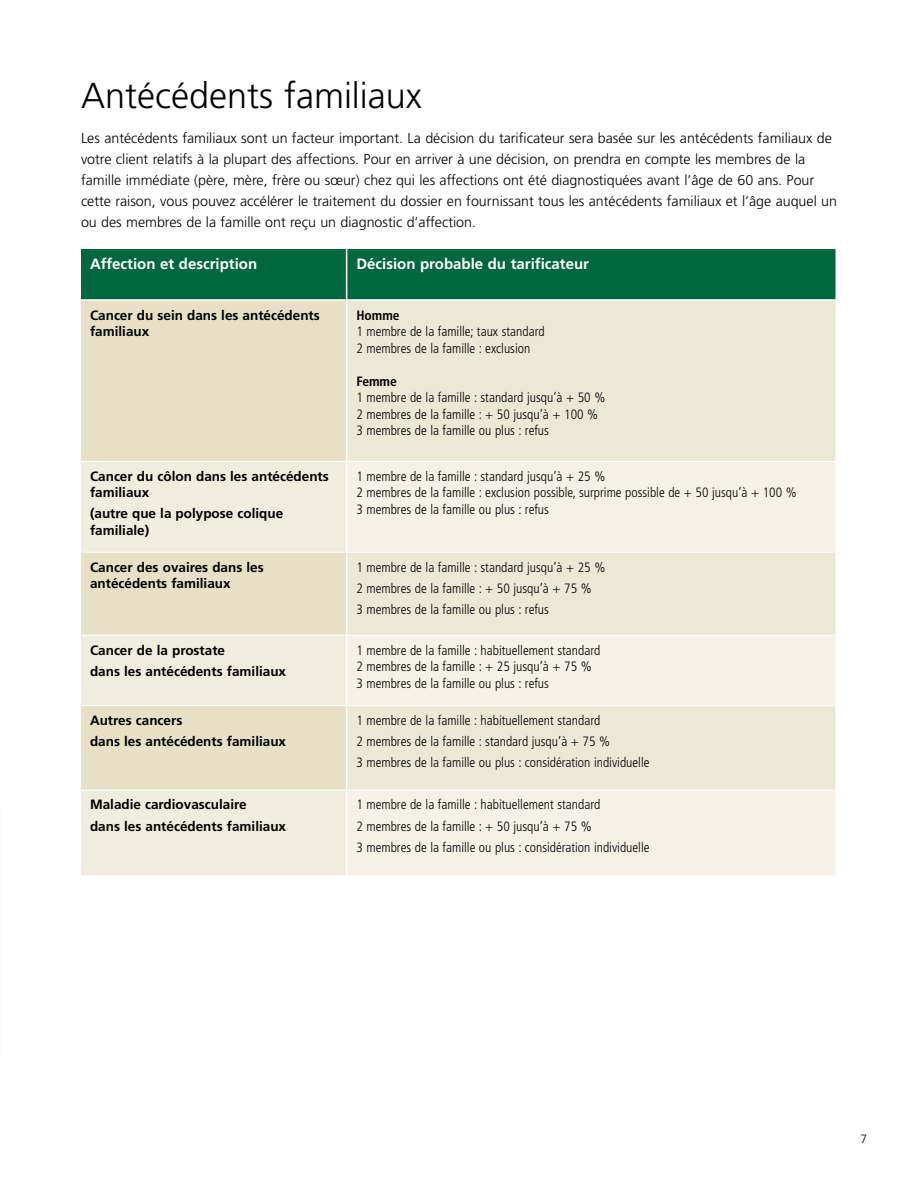
<style>
.page{position:relative;width:918px;height:1188px;background:#fff}
.page>*{position:absolute;margin:0;border:0;box-sizing:border-box;transform-origin:0 0}
.t1{font:300 36px "Frutiger";color:#000}
.t2{font:700 15px "Frutiger";color:#fff}
.t3{font:300 14.25px/21px "Frutiger";color:#000}
.t4{font:300 condensed 13.5px/16.5px "Frutiger";color:#000}
.t5{font:700 13.5px/16.5px "Frutiger";color:#000}
.t6{font:700 condensed 13.5px "Frutiger";color:#000}
.t7{font:300 12px "Frutiger";color:#000}
</style>
<div class="page">
<div style="left:81px;top:249px;width:266px;height:51px;background:#00673e"></div>
<div style="left:347px;top:249px;width:490px;height:51px;background:#00673e"></div>
<div style="left:81px;top:300px;width:266px;height:161px;background:#e7dfc6"></div>
<div style="left:347px;top:300px;width:490px;height:161px;background:#ede8d5"></div>
<div style="left:81px;top:462px;width:265px;height:90px;background:#f0ecde"></div>
<div style="left:347px;top:462px;width:488px;height:90px;background:#f5f1e7"></div>
<div style="left:81px;top:552px;width:266px;height:83px;background:#e7dfc6"></div>
<div style="left:347px;top:552px;width:490px;height:83px;background:#ede8d5"></div>
<div style="left:81px;top:636px;width:265px;height:69px;background:#f0ecde"></div>
<div style="left:347px;top:636px;width:488px;height:69px;background:#f5f1e7"></div>
<div style="left:81px;top:706px;width:266px;height:84px;background:#e7dfc6"></div>
<div style="left:347px;top:706px;width:490px;height:84px;background:#ede8d5"></div>
<div style="left:81px;top:790px;width:265px;height:86px;background:#f0ecde"></div>
<div style="left:347px;top:790px;width:488px;height:86px;background:#f5f1e7"></div>
<hr style="left:346px;top:249px;width:1px;height:627px;background:#fff">
<hr style="left:836px;top:249px;width:1px;height:627px;background:#fff">
<hr style="left:81px;top:299px;width:756px;height:2px;background:#fff">
<hr style="left:81px;top:552px;width:756px;height:1px;background:#fff">
<hr style="left:81px;top:790px;width:756px;height:1px;background:#fff">
<h1 class="t1" style="left:81px;top:75px;width:342px">Antécédents familiaux</h1>
<p class="t3" style="left:81px;top:128px;width:758px">Les antécédents familiaux sont un facteur important. La décision du tarificateur sera basée sur les antécédents familiaux de votre client relatifs à la plupart des affections. Pour en arriver à une décision, on prendra en compte les membres de la famille immédiate (père, mère, frère ou sœur) chez qui les affections ont été diagnostiquées avant l’âge de 60 ans. Pour cette raison, vous pouvez accélérer le traitement du dossier en fournissant tous les antécédents familiaux et l’âge auquel un ou des membres de la famille ont reçu un diagnostic d’affection.</p>
<p class="t2" style="left:90px;top:255px;width:169px">Affection et description</p>
<p class="t2" style="left:356px;top:255px;width:234px">Décision probable du tarificateur</p>
<p class="t5" style="left:90px;top:307px;width:231px">Cancer du sein dans les antécédents familiaux</p>
<p class="t6" style="left:356px;top:307px;width:45px">Homme</p>
<p class="t4" style="left:356px;top:324px;width:190px">1 membre de la famille; taux standard<br>2 membres de la famille : exclusion</p>
<p class="t6" style="left:356px;top:373px;width:42px">Femme</p>
<p class="t4" style="left:356px;top:390px;width:250px">1 membre de la famille : standard jusqu’à + 50 %<br>2 membres de la famille : + 50 jusqu’à + 100 %<br>3 membres de la famille ou plus : refus</p>
<p class="t5" style="left:90px;top:468px;width:240px">Cancer du côlon dans les antécédents familiaux</p>
<p class="t5" style="left:90px;top:506px;width:195px">(autre que la polypose colique familiale)</p>
<p class="t4" style="left:356px;top:468px;width:442px">1 membre de la famille : standard jusqu’à + 25 %<br>2 membres de la famille : exclusion possible, surprime possible de + 50 jusqu’à + 100 %<br>3 membres de la famille ou plus : refus</p>
<p class="t5" style="left:90px;top:559px;width:175px">Cancer des ovaires dans les antécédents familiaux</p>
<p class="t4" style="left:356px;top:557px;width:250px;line-height:21px">1 membre de la famille : standard jusqu’à + 25 %<br>2 membres de la famille : + 50 jusqu’à + 75 %<br>3 membres de la famille ou plus : refus</p>
<p class="t5" style="left:90px;top:640px;width:198px;line-height:21px">Cancer de la prostate<br>dans les antécédents familiaux</p>
<p class="t4" style="left:356px;top:642px;width:245px">1 membre de la famille : habituellement standard<br>2 membres de la famille : + 25 jusqu’à + 75 %<br>3 membres de la famille ou plus : refus</p>
<p class="t5" style="left:90px;top:710px;width:198px;line-height:21px">Autres cancers<br>dans les antécédents familiaux</p>
<p class="t4" style="left:356px;top:710px;width:295px;line-height:21px">1 membre de la famille : habituellement standard<br>2 membres de la famille : standard jusqu’à + 75 %<br>3 membres de la famille ou plus : considération individuelle</p>
<p class="t5" style="left:90px;top:794px;width:198px;line-height:21.8px">Maladie cardiovasculaire<br>dans les antécédents familiaux</p>
<p class="t4" style="left:356px;top:795px;width:295px;line-height:21px">1 membre de la famille : habituellement standard<br>2 membres de la famille : + 50 jusqu’à + 75 %<br>3 membres de la famille ou plus : considération individuelle</p>
<p class="t7" style="left:861px;top:1132px;width:8px">7</p>
</div>
